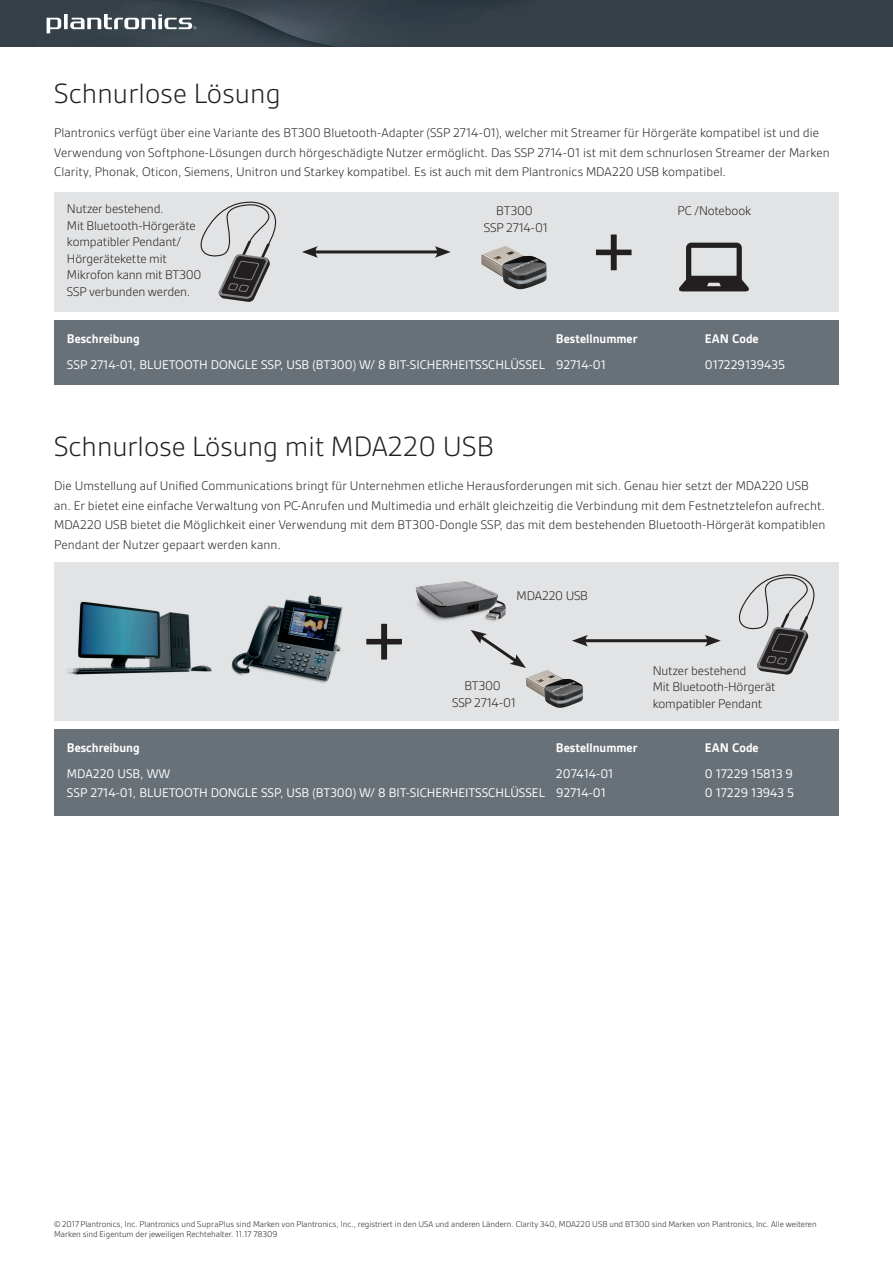
<style>
.page{position:relative;width:893px;height:1263px;background:#fff}
.page>*{position:absolute;margin:0;border:0;box-sizing:border-box;transform-origin:0 0}
.t1{font:500 77.4px "Gesta";color:#231f20}
.Cover_headline_black{font:300 30px "Gesta";letter-spacing:.005em;color:#231f20}
.Subhead{font:300 13.5px/19.5px "Gesta";letter-spacing:.005em;color:#231f20}
.FRONT_Product_taglin{font:300 13.5px/16.5px "Gesta";letter-spacing:-.01em;color:#231f20;text-align:center}
.t2{font:13.5px "Gesta";color:#fff}
.t3{font:700 13.5px "Gesta";color:#fff}
.Copyright{font:300 9px/10.5px "Gesta";color:#231f20}
</style>
<div class="page">
<svg style="left:0;top:0;width:893px;height:47px;background:#39444c"></svg>
<div style="left:54px;top:320px;width:785px;height:65px;background:#697178"></div>
<div style="left:54px;top:729px;width:785px;height:86px;background:#697178"></div>
<div style="left:54px;top:192px;width:785px;height:119px;background:#e1e3e4"></div>
<svg style="left:679px;top:243px;width:70px;height:48px"></svg>
<hr style="left:312px;top:250px;width:128px;height:3px;background:#231f20">
<svg style="left:302px;top:246px;width:16px;height:12px"></svg>
<svg style="left:435px;top:246px;width:16px;height:12px"></svg>
<img style="left:481px;top:246px;width:66px;height:44px">
<svg style="left:200px;top:201px;width:76px;height:101px"></svg>
<div style="left:54px;top:563px;width:785px;height:158px;background:#e1e3e4"></div>
<img style="left:67px;top:601px;width:145px;height:74px">
<img style="left:231px;top:595px;width:111px;height:88px">
<svg style="left:471px;top:630px;width:55px;height:38px"></svg>
<hr style="left:582px;top:639px;width:128px;height:3px;background:#231f20">
<svg style="left:572px;top:635px;width:16px;height:11px"></svg>
<svg style="left:705px;top:635px;width:16px;height:11px"></svg>
<svg style="left:738px;top:574px;width:77px;height:101px"></svg>
<img style="left:415px;top:581px;width:91px;height:40px">
<img style="left:526px;top:670px;width:57px;height:38px">
<p class="Cover_headline_black" style="left:54px;top:77px;width:228px">Schnurlose Lösung</p>
<p class="Subhead" style="left:54px;top:123px;width:777px">Plantronics verfügt über eine Variante des BT300 Bluetooth-Adapter (SSP 2714-01), welcher mit Streamer für Hörgeräte kompatibel ist und die<br>Verwendung von Softphone-Lösungen durch hörgeschädigte Nutzer ermöglicht. Das SSP 2714-01 ist mit dem schnurlosen Streamer der Marken<br>Clarity, Phonak, Oticon, Siemens, Unitron und Starkey kompatibel. Es ist auch mit dem Plantronics MDA220 USB kompatibel.</p>
<p class="FRONT_Product_taglin" style="left:67px;top:201px;width:98px">Nutzer bestehend.</p>
<p class="FRONT_Product_taglin" style="left:67px;top:217px;width:136px;text-align:left">Mit Bluetooth-Hörgeräte kompatibler Pendant/<br>Hörgerätekette mit<br>Mikrofon kann mit BT300<br>SSP verbunden werden.</p>
<p class="FRONT_Product_taglin" style="left:484px;top:202px;width:65px">BT300<br>SSP 2714-01</p>
<p class="FRONT_Product_taglin" style="left:678px;top:202px;width:75px">PC /Notebook</p>
<p class="t1" style="left:591px;top:202px;width:47px">+</p>
<p class="t3" style="left:67px;top:331px;width:74px">Beschreibung</p>
<p class="t3" style="left:556px;top:331px;width:83px">Bestellnummer</p>
<p class="t3" style="left:705px;top:331px;width:55px">EAN Code</p>
<p class="t2" style="left:67px;top:356px;width:540px">SSP 2714-01, BLUETOOTH DONGLE SSP, USB (BT300) W/ 8 BIT-SICHERHEITSSCHLÜSSEL 92714-01</p>
<p class="t2" style="left:705px;top:356px;width:82px">017229139435</p>
<p class="Cover_headline_black" style="left:54px;top:430px;width:441px">Schnurlose Lösung mit MDA220 USB</p>
<p class="Subhead" style="left:54px;top:476px;width:773px">Die Umstellung auf Unified Communications bringt für Unternehmen etliche Herausforderungen mit sich. Genau hier setzt der MDA220 USB an. Er bietet eine einfache Verwaltung von PC-Anrufen und Multimedia und erhält gleichzeitig die Verbindung mit dem Festnetztelefon aufrecht.<br>MDA220 USB bietet die Möglichkeit einer Verwendung mit dem BT300-Dongle SSP, das mit dem bestehenden Bluetooth-Hörgerät kompatiblen Pendant der Nutzer gepaart werden kann.</p>
<p class="t1" style="left:361px;top:591px;width:47px">+</p>
<p class="FRONT_Product_taglin" style="left:517px;top:588px;width:73px">MDA220 USB</p>
<p class="FRONT_Product_taglin" style="left:452px;top:678px;width:65px">BT300<br>SSP 2714-01</p>
<p class="FRONT_Product_taglin" style="left:653px;top:662px;width:124px;text-align:left">Nutzer bestehend<br>Mit Bluetooth-Hörgerät kompatibler Pendant</p>
<p class="t3" style="left:67px;top:740px;width:74px">Beschreibung</p>
<p class="t3" style="left:556px;top:740px;width:83px">Bestellnummer</p>
<p class="t3" style="left:705px;top:740px;width:55px">EAN Code</p>
<p class="t2" style="left:67px;top:766px;width:105px">MDA220 USB, WW</p>
<p class="t2" style="left:556px;top:766px;width:59px">207414-01</p>
<p class="t2" style="left:705px;top:766px;width:90px">0 17229 15813 9</p>
<p class="t2" style="left:67px;top:785px;width:540px">SSP 2714-01, BLUETOOTH DONGLE SSP, USB (BT300) W/ 8 BIT-SICHERHEITSSCHLÜSSEL 92714-01</p>
<p class="t2" style="left:705px;top:785px;width:91px">0 17229 13943 5</p>
<p class="Copyright" style="left:54px;top:1219px;width:764px">© 2017 Plantronics, Inc. Plantronics und SupraPlus sind Marken von Plantronics, Inc., registriert in den USA und anderen Ländern. Clarity 340, MDA220 USB und BT300 sind Marken von Plantronics, Inc. Alle weiteren<br>Marken sind Eigentum der jeweiligen Rechtehalter. 11.17 78309</p>
</div>
